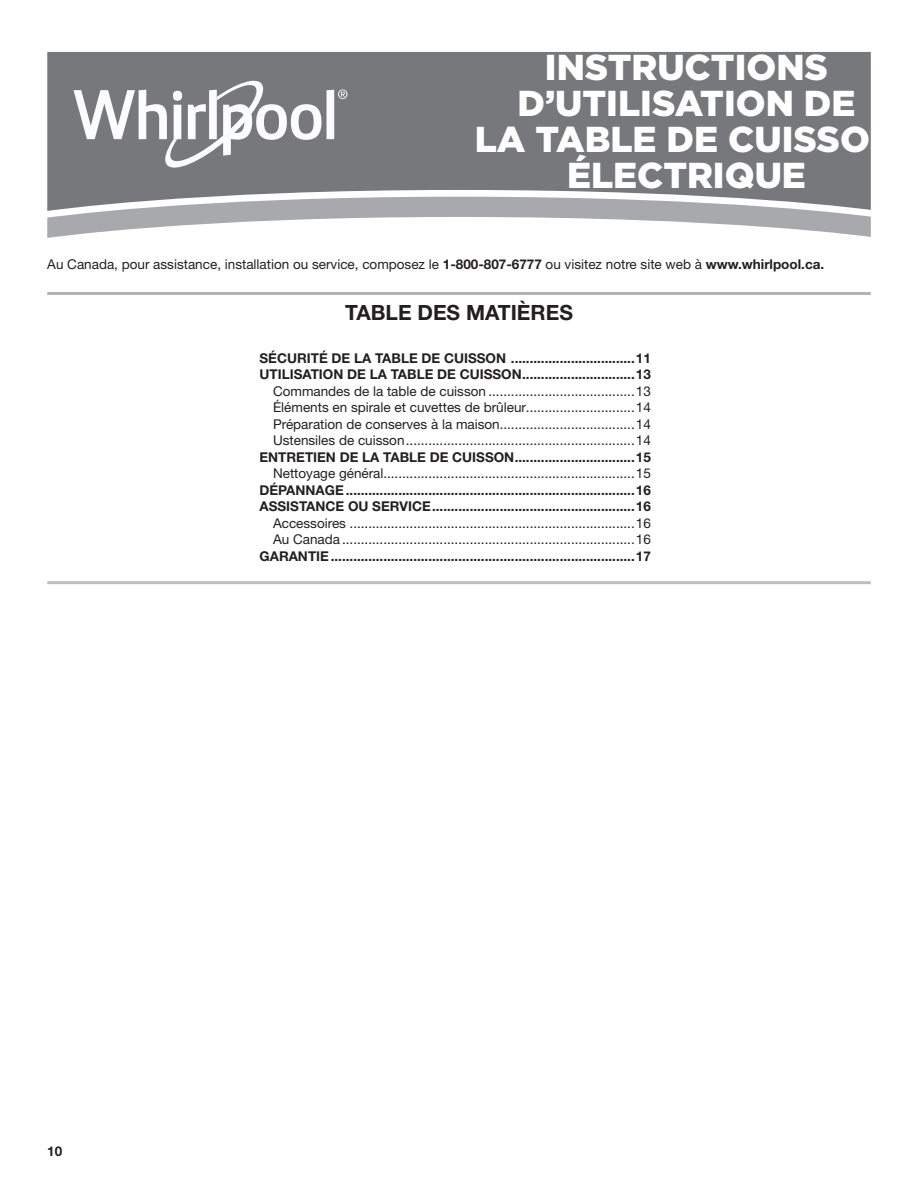
<style>
.page{position:relative;width:918px;height:1188px;background:#fff}
.page>*{position:absolute;margin:0;border:0;box-sizing:border-box;transform-origin:0 0}
.Cover_Heading_1{font:900 36px/36px "Gotham";color:#fff;text-align:center}
.Cover_TOC{font:700 21px "Helvetica Neue LT Std";color:#231f20}
.TOC_2{font:13.5px "Helvetica Neue LT Std";color:#231f20}
.TOC_1{font:700 13.5px "Helvetica Neue";color:#231f20}
.Body{font:13.5px "Helvetica Neue LT Std";color:#231f20}
.s1{font-weight:700}
</style>
<div class="page">
<hr style="left:47px;top:292px;width:824px;height:3px;background:#b2b3b7">
<hr style="left:47px;top:581px;width:824px;height:3px;background:#bcbdc0">
<div style="left:47px;top:52px;width:824px;height:145px;background:#76787b"></div>
<svg style="left:47px;top:197px;width:824px;height:41px"></svg>
<svg style="left:74px;top:77px;width:273px;height:96px"></svg>
<p class="Cover_Heading_1" style="left:475px;top:49px;width:425px">INSTRUCTIONS<br>D’UTILISATION DE<br>LA TABLE DE CUISSON<br>ÉLECTRIQUE</p>
<p class="Body" style="left:47px;top:257px;width:779px">Au Canada, pour assistance, installation ou service, composez le <span class="s1">1-800-807-6777</span> ou visitez notre site web à <span class="s1">www.whirlpool.ca.</span></p>
<p class="Cover_TOC" style="left:345px;top:300px;width:229px">TABLE DES MATIÈRES</p>
<p class="TOC_1" style="left:260px;top:349px;width:393px">SÉCURITÉ DE LA TABLE DE CUISSON .................................11</p>
<p class="TOC_1" style="left:260px;top:366px;width:393px">UTILISATION DE LA TABLE DE CUISSON..............................13</p>
<p class="TOC_2" style="left:273px;top:383px;width:379px">Commandes de la table de cuisson .......................................13</p>
<p class="TOC_2" style="left:273px;top:399px;width:379px">Éléments en spirale et cuvettes de brûleur.............................14</p>
<p class="TOC_2" style="left:273px;top:416px;width:379px">Préparation de conserves à la maison....................................14</p>
<p class="TOC_2" style="left:273px;top:432px;width:379px">Ustensiles de cuisson.............................................................14</p>
<p class="TOC_1" style="left:260px;top:448px;width:393px">ENTRETIEN DE LA TABLE DE CUISSON................................15</p>
<p class="TOC_2" style="left:273px;top:465px;width:379px">Nettoyage général...................................................................15</p>
<p class="TOC_1" style="left:260px;top:481px;width:393px">DÉPANNAGE.............................................................................16</p>
<p class="TOC_1" style="left:260px;top:498px;width:393px">ASSISTANCE OU SERVICE......................................................16</p>
<p class="TOC_2" style="left:273px;top:515px;width:379px">Accessoires ............................................................................16</p>
<p class="TOC_2" style="left:273px;top:531px;width:379px">Au Canada ..............................................................................16</p>
<p class="TOC_1" style="left:260px;top:547px;width:393px">GARANTIE.................................................................................17</p>
<p class="TOC_1" style="left:47px;top:1143px;width:17px">10</p>
</div>
